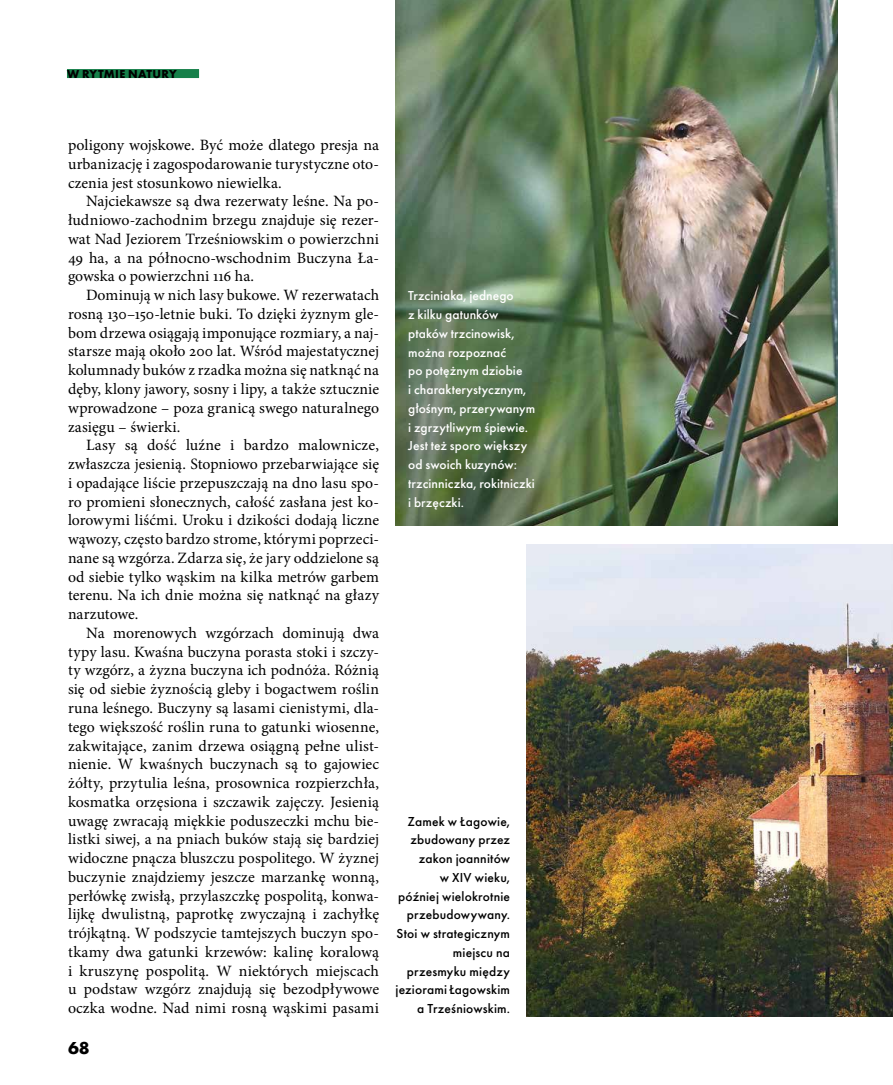
<style>
.page{position:relative;width:893px;height:1085px;background:#fff}
.page>*{position:absolute;margin:0;border:0;box-sizing:border-box;transform-origin:0 0}
.t1{font:700 18px "Futura PT";color:#000}
.t2{font:15.75px/18.8px "Minion Pro";letter-spacing:.005em;color:#000;text-align:justify}
.t3{font:500 13.5px/18.8px "Futura PT";letter-spacing:.005em;color:#fff}
.t4{font:500 13.5px/18.8px "Futura PT";letter-spacing:.015em;color:#000;text-align:right}
.t5{font:700 12px "Futura PT";letter-spacing:.025em;color:#000}
</style>
<div class="page">
<div style="left:67px;top:69px;width:132px;height:9px;background:#16804a"></div>
<img style="left:396px;top:0;width:442px;height:525px">
<img style="left:527px;top:544px;width:366px;height:472px">
<p class="t5" style="left:67px;top:66px;width:111px">W RYTMIE NATURY</p>
<p class="t2" style="left:68px;top:136px;width:313px">poligony wojskowe. Być może dlatego presja na urbanizację i zagospodarowanie turystyczne oto&shy;czenia jest stosunkowo niewielka.</p>
<p class="t2" style="left:68px;top:192px;width:313px;text-indent:18px">Najciekawsze są dwa rezerwaty leśne. Na po&shy;łudniowo-zachodnim brzegu znajduje się rezer&shy;wat Nad Jeziorem Trześniowskim o powierzchni 49 ha, a na północno-wschodnim Buczyna Ła&shy;gowska o powierzchni 116 ha.</p>
<p class="t2" style="left:68px;top:286px;width:313px;text-indent:18px">Dominują w nich lasy bukowe. W rezerwatach rosną 130–150-letnie buki. To dzięki żyznym gle&shy;bom drzewa osiągają imponujące rozmiary, a naj&shy;starsze mają około 200 lat. Wśród majestatycznej kolumnady buków z rzadka można się natknąć na dęby, klony jawory, sosny i lipy, a także sztucznie wprowadzone – poza granicą swego naturalnego zasięgu – świerki.</p>
<p class="t2" style="left:68px;top:436px;width:313px;text-indent:18px">Lasy są dość luźne i bardzo malownicze, zwłaszcza jesienią. Stopniowo przebarwiające się i opadające liście przepuszczają na dno lasu spo&shy;ro promieni słonecznych, całość zasłana jest ko&shy;lorowymi liśćmi. Uroku i dzikości dodają liczne wąwozy, często bardzo strome, którymi poprzeci&shy;nane są wzgórza. Zdarza się, że jary oddzielone są od siebie tylko wąskim na kilka metrów garbem terenu. Na ich dnie można się natknąć na głazy narzutowe.</p>
<p class="t2" style="left:68px;top:623px;width:313px;text-indent:18px">Na morenowych wzgórzach dominują dwa typy lasu. Kwaśna buczyna porasta stoki i szczy&shy;ty wzgórz, a żyzna buczyna ich podnóża. Różnią się od siebie żyznością gleby i bogactwem roślin runa leśnego. Buczyny są lasami cienistymi, dla&shy;tego większość roślin runa to gatunki wiosenne, zakwitające, zanim drzewa osiągną pełne ulist&shy;nienie. W kwaśnych buczynach są to gajowiec żółty, przytulia leśna, prosownica rozpierzchła, kosmatka orzęsiona i szczawik zajęczy. Jesienią uwagę zwracają miękkie poduszeczki mchu bie&shy;listki siwej, a na pniach buków stają się bardziej widoczne pnącza bluszczu pospolitego. W żyznej buczynie znajdziemy jeszcze marzankę wonną, perłówkę zwisłą, przylaszczkę pospolitą, konwa&shy;lijkę dwulistną, paprotkę zwyczajną i zachyłkę trójkątną. W podszycie tamtejszych buczyn spo&shy;tkamy dwa gatunki krzewów: kalinę koralową i kruszynę pospolitą. W niektórych miejscach u podstaw wzgórz znajdują się bezodpływowe oczka wodne. Nad nimi rosną wąskimi pasami</p>
<p class="t1" style="left:68px;top:1035px;width:23px">68</p>
<p class="t3" style="left:408px;top:286px;width:129px">Trzciniaka, jednego<br>z kilku gatunków ptaków trzcinowisk, można rozpoznać<br>po potężnym dziobie<br>i charakterystycznym, głośnym, przerywanym i zgrzytliwym śpiewie.<br>Jest też sporo większy od swoich kuzynów: trzcinniczka, rokitniczki i brzęczki.</p>
<p class="t4" style="left:396px;top:811px;width:116px">Zamek w Łagowie, zbudowany przez zakon joannitów<br>w XIV wieku,<br>później wielokrotnie przebudowywany.<br>Stoi w strategicznym miejscu na przesmyku między jeziorami Łagowskim a Trześniowskim.</p>
</div>
